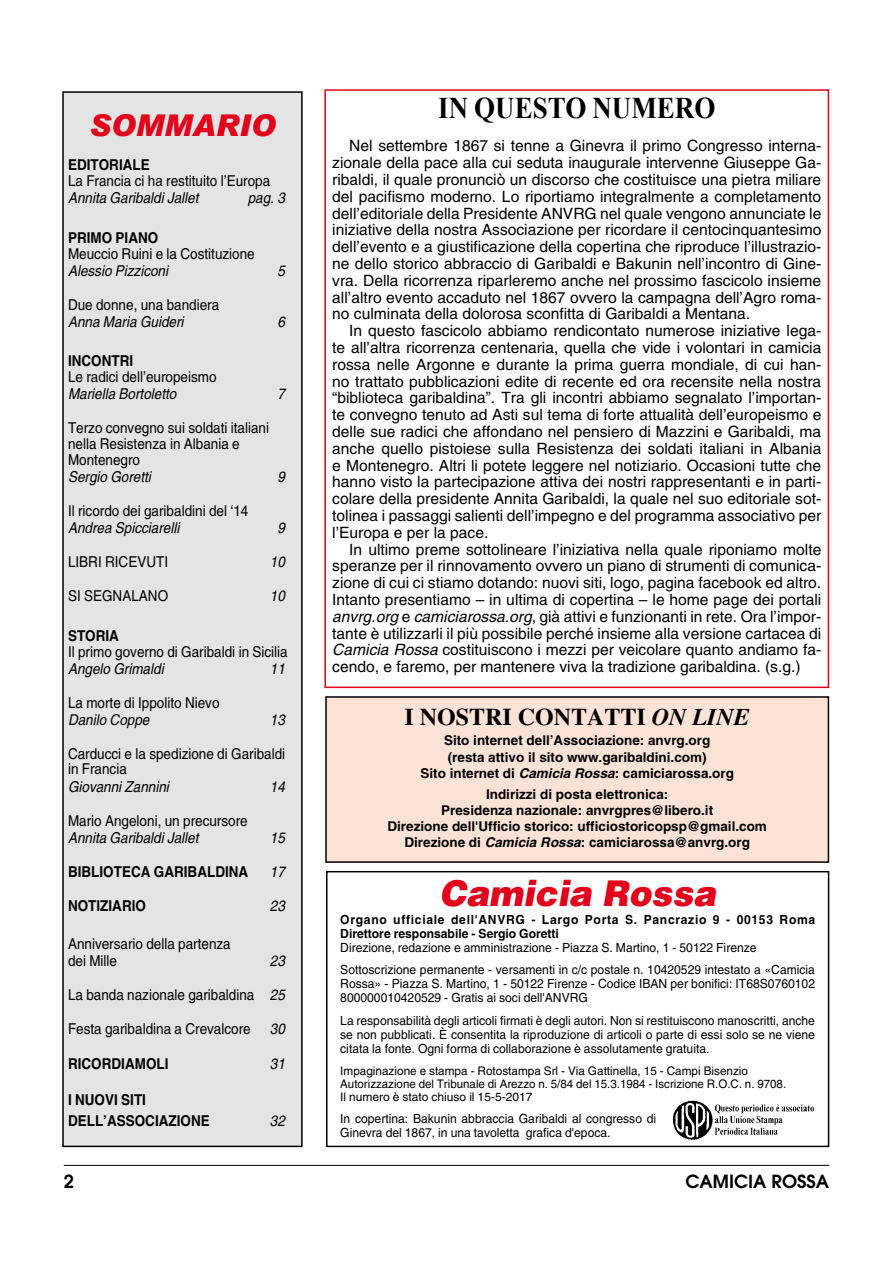
<style>
.page{position:relative;width:893px;height:1263px;background:#fff}
.page>*{position:absolute;margin:0;border:0;box-sizing:border-box;transform-origin:0 0}
.t1{font:italic 900 35.55px "Helvetica";color:#e2001a;scale:.96 1}
.t2{font:700 30px "Times New Roman";color:#000;scale:.9 1}
.t3{font:italic 900 30px "Arial";color:#e2001a}
.t4{font:700 24px "Times";color:#000}
.t5{font:600 18px "Avant Garde";color:#000}
.t6{font:15.6px/16.8px "Helvetica";color:#000;text-align:justify}
.t7{font:15px/15.8px "Helvetica";color:#000;scale:.9 1}
.t8{font:italic 15px "Helvetica";color:#000;scale:.9 1}
.t9{font:700 15px/21.5px "Helvetica";color:#000;scale:.9 1}
.t10{font:700 13.5px/16.2px "Helvetica";color:#000;text-align:center}
.t11{font:12.6px/14.1px "Helvetica";color:#000;scale:.96 1}
.t12{font:700 12.6px/14.1px "Helvetica";letter-spacing:.06em;color:#000;scale:.96 1}
.t13{font:11.85px/13.4px "Helvetica";color:#000}
.s1{font-style:italic}
</style>
<div class="page">
<hr style="left:64px;top:1165px;width:765px;height:1px;background:#000">
<div style="left:324px;top:89px;width:505px;height:599px;border:2px solid #e2001a"></div>
<div style="left:326px;top:697px;width:502px;height:165px;background:#fce3d6"></div>
<div style="left:325px;top:696px;width:504px;height:167px;border:2px solid #000"></div>
<div style="left:63px;top:92px;width:239px;height:1054px;background:#e3e4e4"></div>
<div style="left:62px;top:91px;width:241px;height:1056px;border:2px solid #000"></div>
<div style="left:326px;top:871px;width:503px;height:276px;border:1px solid #000"></div>
<img style="left:673px;top:1100px;width:141px;height:40px">
<h2 class="t3" style="left:89px;top:103px;width:188px">SOMMARIO</h2>
<p class="t9" style="left:68px;top:154px;width:92px">EDITORIALE</p>
<p class="t7" style="left:68px;top:173px;width:226px">La Francia ci ha restituito l’Europa</p>
<p class="t8" style="left:68px;top:189px;width:147px">Annita Garibaldi Jallet</p>
<p class="t8" style="left:248px;top:189px;width:43px">pag. 3</p>
<p class="t9" style="left:68px;top:226px;width:102px">PRIMO PIANO</p>
<p class="t7" style="left:68px;top:245px;width:209px">Meuccio Ruini e la Costituzione</p>
<p class="t8" style="left:68px;top:262px;width:113px">Alessio Pizziconi</p>
<p class="t8" style="left:277px;top:262px;width:10px">5</p>
<p class="t7" style="left:68px;top:296px;width:170px">Due donne, una bandiera</p>
<p class="t8" style="left:68px;top:313px;width:130px">Anna Maria Guideri</p>
<p class="t8" style="left:277px;top:313px;width:10px">6</p>
<p class="t9" style="left:68px;top:350px;width:74px">INCONTRI</p>
<p class="t7" style="left:68px;top:369px;width:167px">Le radici dell’europeismo</p>
<p class="t8" style="left:68px;top:385px;width:122px">Mariella Bortoletto</p>
<p class="t8" style="left:277px;top:385px;width:10px">7</p>
<p class="t7" style="left:68px;top:420px;width:225px">Terzo convegno sui soldati italiani nella Resistenza in Albania e<br>Montenegro</p>
<p class="t8" style="left:68px;top:468px;width:94px">Sergio Goretti</p>
<p class="t8" style="left:277px;top:468px;width:10px">9</p>
<p class="t7" style="left:68px;top:503px;width:202px">Il ricordo dei garibaldini del ‘14</p>
<p class="t8" style="left:68px;top:519px;width:125px">Andrea Spicciarelli</p>
<p class="t8" style="left:277px;top:519px;width:10px">9</p>
<p class="t7" style="left:68px;top:554px;width:113px">LIBRI RICEVUTI</p>
<p class="t8" style="left:270px;top:553px;width:18px">10</p>
<p class="t7" style="left:68px;top:588px;width:113px">SI SEGNALANO</p>
<p class="t8" style="left:270px;top:587px;width:18px">10</p>
<p class="t9" style="left:68px;top:624px;width:58px">STORIA</p>
<p class="t7" style="left:68px;top:643px;width:246px">Il primo governo di Garibaldi in Sicilia</p>
<p class="t8" style="left:68px;top:660px;width:108px">Angelo Grimaldi</p>
<p class="t8" style="left:270px;top:660px;width:18px">11</p>
<p class="t7" style="left:68px;top:694px;width:170px">La morte di Ippolito Nievo</p>
<p class="t8" style="left:68px;top:711px;width:92px">Danilo Coppe</p>
<p class="t8" style="left:270px;top:711px;width:18px">13</p>
<p class="t7" style="left:68px;top:745px;width:243px">Carducci e la spedizione di Garibaldi in Francia</p>
<p class="t8" style="left:68px;top:777px;width:114px">Giovanni Zannini</p>
<p class="t8" style="left:270px;top:777px;width:18px">14</p>
<p class="t7" style="left:68px;top:812px;width:201px">Mario Angeloni, un precursore</p>
<p class="t8" style="left:68px;top:829px;width:147px">Annita Garibaldi Jallet</p>
<p class="t8" style="left:270px;top:829px;width:18px">15</p>
<p class="t9" style="left:68px;top:860px;width:202px">BIBLIOTECA GARIBALDINA</p>
<p class="t8" style="left:270px;top:863px;width:18px">17</p>
<p class="t9" style="left:68px;top:894px;width:88px">NOTIZIARIO</p>
<p class="t8" style="left:270px;top:897px;width:18px">23</p>
<p class="t7" style="left:68px;top:935px;width:182px;line-height:17.1px">Anniversario della partenza dei Mille</p>
<p class="t8" style="left:270px;top:952px;width:18px">23</p>
<p class="t7" style="left:68px;top:987px;width:242px">La banda nazionale garibaldina <span class="s1">25</span></p>
<p class="t7" style="left:68px;top:1021px;width:204px">Festa garibaldina a Crevalcore</p>
<p class="t8" style="left:270px;top:1020px;width:18px">30</p>
<p class="t9" style="left:68px;top:1052px;width:113px">RICORDIAMOLI</p>
<p class="t8" style="left:270px;top:1054px;width:18px">31</p>
<p class="t9" style="left:68px;top:1088px;width:159px">I NUOVI SITI<br>DELL’ASSOCIAZIONE</p>
<p class="t8" style="left:270px;top:1112px;width:18px">32</p>
<h2 class="t2" style="left:438px;top:91px;width:309px">IN QUESTO NUMERO</h2>
<p class="t6" style="left:332px;top:137px;width:490px;text-indent:17px">Nel settembre 1867 si tenne a Ginevra il primo Congresso interna&shy;zionale della pace alla cui seduta inaugurale intervenne Giuseppe Ga&shy;ribaldi, il quale pronunciò un discorso che costituisce una pietra miliare del pacifismo moderno. Lo riportiamo integralmente a completamento dell’editoriale della Presidente ANVRG nel quale vengono annunciate le iniziative della nostra Associazione per ricordare il centocinquantesimo dell’evento e a giustificazione della copertina che riproduce l’illustrazio&shy;ne dello storico abbraccio di Garibaldi e Bakunin nell’incontro di Gine&shy;vra. Della ricorrenza riparleremo anche nel prossimo fascicolo insieme all’altro evento accaduto nel 1867 ovvero la campagna dell’Agro roma&shy;no culminata della dolorosa sconfitta di Garibaldi a Mentana.</p>
<p class="t6" style="left:332px;top:322px;width:491px;text-indent:17px">In questo fascicolo abbiamo rendicontato numerose iniziative lega&shy;te all’altra ricorrenza centenaria, quella che vide i volontari in camicia rossa nelle Argonne e durante la prima guerra mondiale, di cui han&shy;no trattato pubblicazioni edite di recente ed ora recensite nella nostra “biblioteca garibaldina”. Tra gli incontri abbiamo segnalato l’importan&shy;te convegno tenuto ad Asti sul tema di forte attualità dell’europeismo e delle sue radici che affondano nel pensiero di Mazzini e Garibaldi, ma anche quello pistoiese sulla Resistenza dei soldati italiani in Albania e Montenegro. Altri li potete leggere nel notiziario. Occasioni tutte che hanno visto la partecipazione attiva dei nostri rappresentanti e in parti&shy;colare della presidente Annita Garibaldi, la quale nel suo editoriale sot&shy;tolinea i passaggi salienti dell’impegno e del programma associativo per l’Europa e per la pace.</p>
<p class="t6" style="left:332px;top:541px;width:491px;text-indent:17px">In ultimo preme sottolineare l’iniziativa nella quale riponiamo molte speranze per il rinnovamento ovvero un piano di strumenti di comunica&shy;zione di cui ci stiamo dotando: nuovi siti, logo, pagina facebook ed altro.<br>Intanto presentiamo – in ultima di copertina – le home page dei portali <span class="s1">anvrg.org</span> e <span class="s1">camiciarossa.org</span>, già attivi e funzionanti in rete. Ora l’impor&shy;tante è utilizzarli il più possibile perché insieme alla versione cartacea di <span class="s1">Camicia Rossa</span> costituiscono i mezzi per veicolare quanto andiamo fa&shy;cendo, e faremo, per mantenere viva la tradizione garibaldina. (s.g.)</p>
<h3 class="t4" style="left:404px;top:702px;width:347px">I NOSTRI CONTATTI <span class="s1">ON LINE</span></h3>
<p class="t10" style="left:420px;top:732px;width:315px">Sito internet dell’Associazione: anvrg.org<br>(resta attivo il sito www.garibaldini.com)<br>Sito internet di <span class="s1">Camicia Rossa</span>: camiciarossa.org</p>
<p class="t10" style="left:387px;top:785px;width:381px">Indirizzi di posta elettronica:<br>Presidenza nazionale: anvrgpres@libero.it<br>Direzione dell'Ufficio storico: ufficiostoricopsp@gmail.com Direzione di <span class="s1">Camicia Rossa</span>: camiciarossa@anvrg.org</p>
<h1 class="t1" style="left:439px;top:870px;width:289px">Camicia Rossa</h1>
<p class="t12" style="left:340px;top:912px;width:496px">Organo ufficiale dell'ANVRG - Largo Porta S. Pancrazio 9 - 00153 Roma<br>Direttore responsabile - Sergio Goretti</p>
<p class="t11" style="left:340px;top:936px;width:496px;line-height:22.2px">Direzione, redazione e amministrazione - Piazza S. Martino, 1 - 50122 Firenze<br>Sottoscrizione permanente - versamenti in c/c postale n. 10420529 intestato a «Camicia</p>
<p class="t11" style="left:340px;top:977px;width:496px">Rossa» - Piazza S. Martino, 1 - 50122 Firenze - Codice IBAN per bonifici: IT68S0760102<br>800000010420529 - Gratis ai soci dell'ANVRG</p>
<p class="t11" style="left:340px;top:1013px;width:496px;text-align:justify">La responsabilità degli articoli firmati è degli autori. Non si restituiscono manoscritti, anche se non pubblicati. È consentita la riproduzione di articoli o parte di essi solo se ne viene citata la fonte. Ogni forma di collaborazione è assolutamente gratuita.</p>
<p class="t13" style="left:340px;top:1064px;width:447px">Impaginazione e stampa - Rotostampa Srl - Via Gattinella, 15 - Campi Bisenzio<br>Autorizzazione del Tribunale di Arezzo n. 5/84 del 15.3.1984 - Iscrizione R.O.C. n. 9708.<br>Il numero è stato chiuso il 15-5-2017</p>
<p class="t11" style="left:340px;top:1112px;width:331px">In copertina: Bakunin abbraccia Garibaldi al congresso di<br>Ginevra del 1867, in una tavoletta grafica d'epoca.</p>
<p class="t5" style="left:64px;top:1169px;width:12px">2</p>
<p class="t5" style="left:685px;top:1169px;width:145px">CAMICIA ROSSA</p>
</div>
